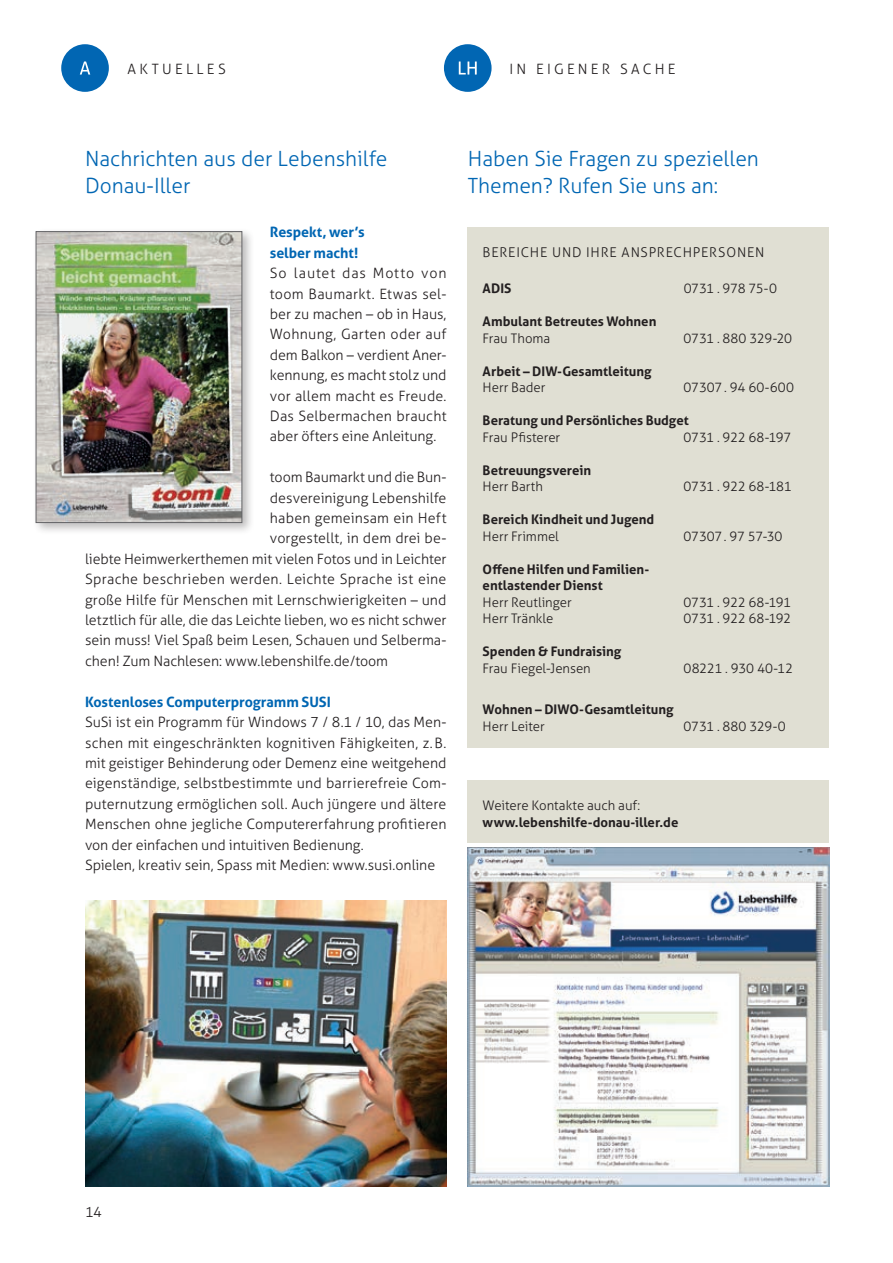
<style>
.page{position:relative;width:893px;height:1263px;background:#fff}
.page>*{position:absolute;margin:0;border:0;box-sizing:border-box;transform-origin:0 0}
.t1{font:300 21px/27px "Aller";color:#0166b3}
.t2{font:300 14.25px/20.4px "Aller";letter-spacing:.005em;color:#231f20;text-align:justify}
.t3{font:700 14.25px/20.4px "Aller";letter-spacing:-.005em;color:#0166b3}
.t4{font:300 13.5px "Aller";letter-spacing:.055em;color:#231f20}
.t5{font:700 13.2px/16.5px "Aller";color:#231f20}
.t6{font:300 13.2px "Aller";letter-spacing:-.005em;color:#231f20}
.t7{font:300 13.2px "Aller";letter-spacing:-.03em;color:#231f20}
.t8{font:300 13.2px "Aller";letter-spacing:-.025em;color:#231f20}
</style>
<div class="page">
<div style="left:468px;top:780px;width:361px;height:63px;background:#e0dfd3"></div>
<div style="left:468px;top:227px;width:361px;height:520px;background:#e0dfd3"></div>
<div style="left:32px;top:227px;width:223px;height:309px;background:#231f20;opacity:.3"></div>
<img style="left:38px;top:233px;width:202px;height:288px">
<div style="left:36px;top:231px;width:206px;height:292px;border:1px solid #636366"></div>
<img style="left:468px;top:847px;width:362px;height:339px">
<img style="left:85px;top:901px;width:362px;height:285px">
<div style="left:61px;top:44px;width:48px;height:48px;background:#0166b3;border-radius:50%"></div>
<svg style="left:80px;top:61px;width:10px;height:14px"></svg>
<div style="left:444px;top:44px;width:48px;height:48px;background:#0166b3;border-radius:50%"></div>
<svg style="left:459px;top:61px;width:18px;height:14px"></svg>
<p class="t2" style="left:128px;top:59px;width:100px">Akt uell es</p>
<p class="t2" style="left:509px;top:59px;width:123px">In ei gen er Sach</p>
<p class="t2" style="left:668px;top:59px;width:9px">e</p>
<h1 class="t1" style="left:85px;top:145px;width:304px">Nachrichten aus der Lebenshilfe<br>Donau-Iller</h1>
<p class="t3" style="left:270px;top:222px;width:96px">Respekt, wer’s selber macht!</p>
<p class="t2" style="left:270px;top:263px;width:178px">So lautet das Motto von toom Baumarkt. Etwas sel&shy;ber zu machen – ob in Haus, Wohnung, Garten oder auf dem Balkon – verdient Aner&shy;kennung, es macht stolz und vor allem macht es Freude.<br>Das Selbermachen braucht aber öfters eine Anleitung.</p>
<p class="t2" style="left:270px;top:467px;width:178px">toom Baumarkt und die Bun-</p>
<p class="t2" style="left:270px;top:487px;width:178px">desvereinigung Lebenshilfe</p>
<p class="t2" style="left:270px;top:508px;width:178px">haben gemeinsam ein Heft</p>
<p class="t2" style="left:270px;top:528px;width:178px">vorgestellt, in dem drei be-</p>
<p class="t2" style="left:85px;top:549px;width:363px">liebte Heimwerkerthemen mit vielen Fotos und in Leichter</p>
<p class="t2" style="left:85px;top:569px;width:363px">Sprache beschrieben werden. Leichte Sprache ist eine</p>
<p class="t2" style="left:85px;top:589px;width:363px">große Hilfe für Menschen mit Lernschwierigkeiten – und</p>
<p class="t2" style="left:85px;top:610px;width:363px">letztlich für alle, die das Leichte lieben, wo es nicht schwer</p>
<p class="t2" style="left:85px;top:630px;width:363px">sein muss! Viel Spaß beim Lesen, Schauen und Selberma-</p>
<p class="t2" style="left:85px;top:651px;width:305px">chen! Zum Nachlesen: www.lebenshilfe.de/toom</p>
<p class="t3" style="left:85px;top:691px;width:247px">Kostenloses Computerprogramm SUSI</p>
<p class="t2" style="left:85px;top:712px;width:363px;text-align:left">SuSi ist ein Programm für Windows 7 / 8.1 / 10, das Men&shy;schen mit eingeschränkten kognitiven Fähigkeiten, z. B. mit geistiger Behinderung oder Demenz eine weitgehend eigenständige, selbstbestimmte und barrierefreie Com&shy;puternutzung ermöglichen soll. Auch jüngere und ältere Menschen ohne jegliche Computererfahrung profitieren von der einfachen und intuitiven Bedienung.<br>Spielen, kreativ sein, Spass mit Medien: www.susi.online</p>
<h1 class="t1" style="left:468px;top:145px;width:293px">Haben Sie Fragen zu speziellen<br>Themen? Rufen Sie uns an:</h1>
<p class="t4" style="left:483px;top:245px;width:42px">Bereich</p>
<p class="t4" style="left:540px;top:245px;width:144px">e und Ihre Ansprechp</p>
<p class="t4" style="left:701px;top:245px;width:62px">erson en</p>
<p class="t5" style="left:483px;top:280px;width:30px">ADIS</p>
<p class="t7" style="left:684px;top:281px;width:95px">0731 . 978 75-0</p>
<p class="t5" style="left:483px;top:313px;width:175px">Ambulant Betreutes Wohnen</p>
<p class="t6" style="left:483px;top:330px;width:69px">Frau Thoma</p>
<p class="t6" style="left:684px;top:330px;width:110px">0731 . 880 329-20</p>
<p class="t5" style="left:483px;top:363px;width:170px">Arbeit – DIW-Gesamtleitung</p>
<p class="t6" style="left:483px;top:380px;width:64px">Herr Bader</p>
<p class="t6" style="left:684px;top:380px;width:112px">07307 . 94 60-600</p>
<p class="t5" style="left:483px;top:412px;width:208px">Beratung und Persönliches Budget</p>
<p class="t6" style="left:483px;top:429px;width:79px">Frau Pfisterer</p>
<p class="t8" style="left:684px;top:429px;width:109px">0731 . 922 68-197</p>
<p class="t5" style="left:483px;top:462px;width:110px">Betreuungsverein</p>
<p class="t6" style="left:483px;top:479px;width:62px">Herr Barth</p>
<p class="t6" style="left:684px;top:479px;width:109px">0731 . 922 68-181</p>
<p class="t5" style="left:483px;top:511px;width:173px">Bereich Kindheit und Jugend</p>
<p class="t6" style="left:483px;top:528px;width:78px">Herr Frimmel</p>
<p class="t8" style="left:684px;top:528px;width:100px">07307 . 97 57-30</p>
<p class="t5" style="left:483px;top:561px;width:168px">Offene Hilfen und Familien&shy;entlastender Dienst</p>
<p class="t6" style="left:483px;top:594px;width:91px">Herr Reutlinger</p>
<p class="t7" style="left:684px;top:594px;width:109px">0731 . 922 68-191</p>
<p class="t6" style="left:483px;top:611px;width:72px">Herr Tränkle</p>
<p class="t7" style="left:684px;top:611px;width:109px">0731 . 922 68-192</p>
<p class="t5" style="left:483px;top:643px;width:140px">Spenden &amp; Fundraising</p>
<p class="t6" style="left:483px;top:660px;width:110px">Frau Fiegel-Jensen</p>
<p class="t6" style="left:684px;top:660px;width:111px">08221 . 930 40-12</p>
<p class="t5" style="left:483px;top:701px;width:192px">Wohnen – DIWO-Gesamtleitung</p>
<p class="t6" style="left:483px;top:718px;width:64px">Herr Leiter</p>
<p class="t6" style="left:684px;top:718px;width:104px">0731 . 880 329-0</p>
<p class="t6" style="left:483px;top:798px;width:159px">Weitere Kontakte auch auf:</p>
<p class="t5" style="left:483px;top:814px;width:197px">www.lebenshilfe-donau-iller.de</p>
<p class="t2" style="left:85px;top:1202px;width:18px">14</p>
</div>
